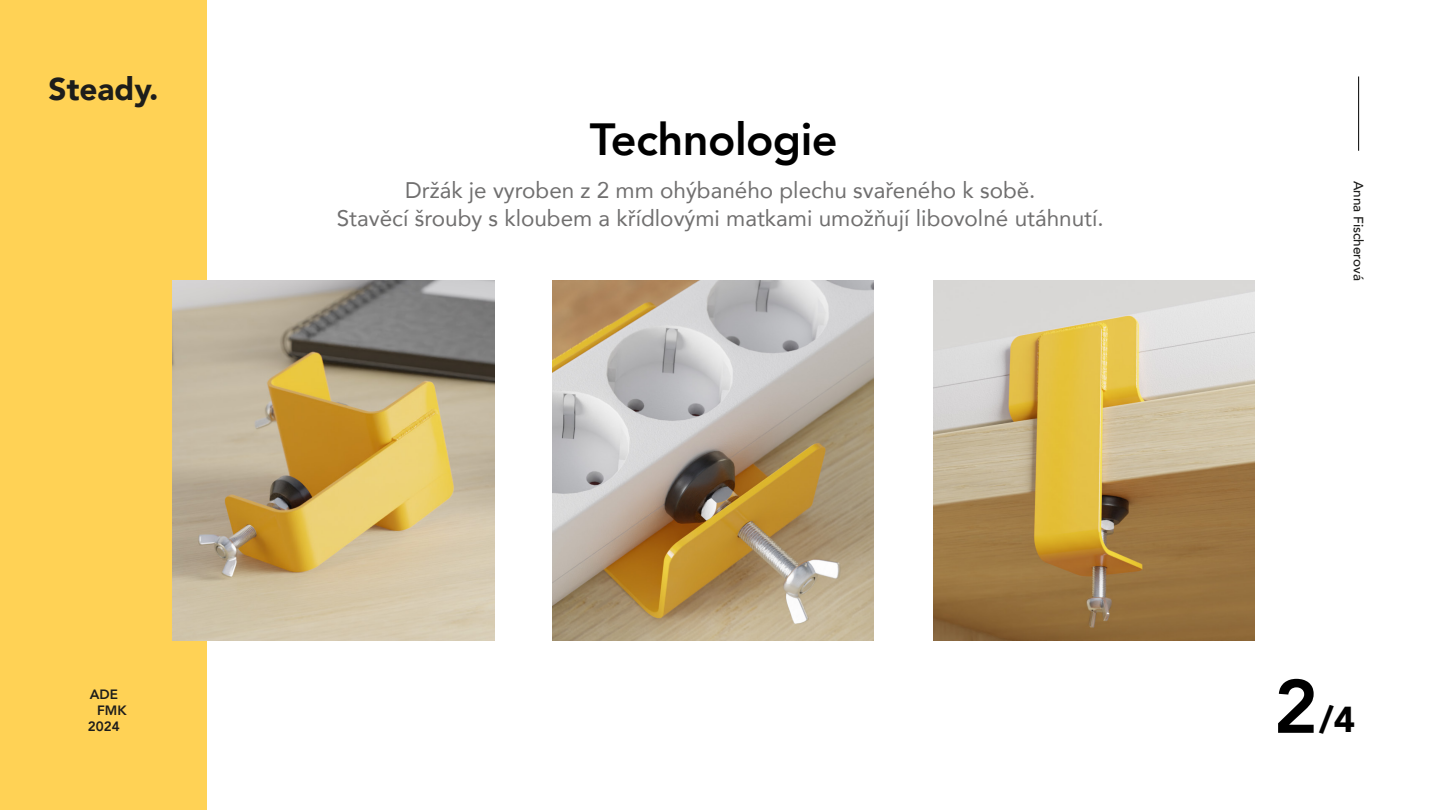
<style>
.page{position:relative;width:1440px;height:810px;background:#fff}
.page>*{position:absolute;margin:0;border:0;box-sizing:border-box;transform-origin:0 0}
.t1{font:800 45px "Avenir";letter-spacing:-.015em;color:#000}
.t2{font:900 36px "Avenir";color:#000}
.t3{font:900 31.5px "Avenir";color:#1d1d1b}
.t4{font:22.5px/28.5px "Avenir";color:#706f6f;text-align:center}
.t5{font:500 13.5px "Avenir";color:#1d1d1b}
.t6{font:800 13.5px "Avenir";color:#1d1d1b}
.s1{font-weight:800;font-size:75px}
</style>
<div class="page">
<div style="left:0;top:0;width:207px;height:810px;background:#ffd255"></div>
<hr style="left:1358px;top:76px;width:1px;height:75px;background:#000">
<img style="left:553px;top:280px;width:320px;height:360px">
<img style="left:173px;top:280px;width:321px;height:360px">
<img style="left:933px;top:280px;width:322px;height:360px">
<h3 class="t3" style="left:49px;top:62px;width:111px">Steady.</h3>
<p class="t6" style="left:90px;top:684px;width:30px">ADE</p>
<p class="t6" style="left:97px;top:700px;width:31px">FMK</p>
<p class="t6" style="left:88px;top:716px;width:33px">2024</p>
<h1 class="t1" style="left:590px;top:105px;width:249px">Technologie</h1>
<p class="t4" style="left:337px;top:175px;width:769px">Držák je vyroben z 2 mm ohýbaného plechu svařeného k sobě.<br>Stavěcí šrouby s kloubem a křídlovými matkami umožňují libovolné utáhnutí.</p>
<p class="t5" style="left:1370px;top:181px;width:102px;rotate:90deg">Anna Fischerová</p>
<h2 class="t2" style="left:1274px;top:688px;width:83px"><span class="s1">2</span>/4</h2>
</div>
